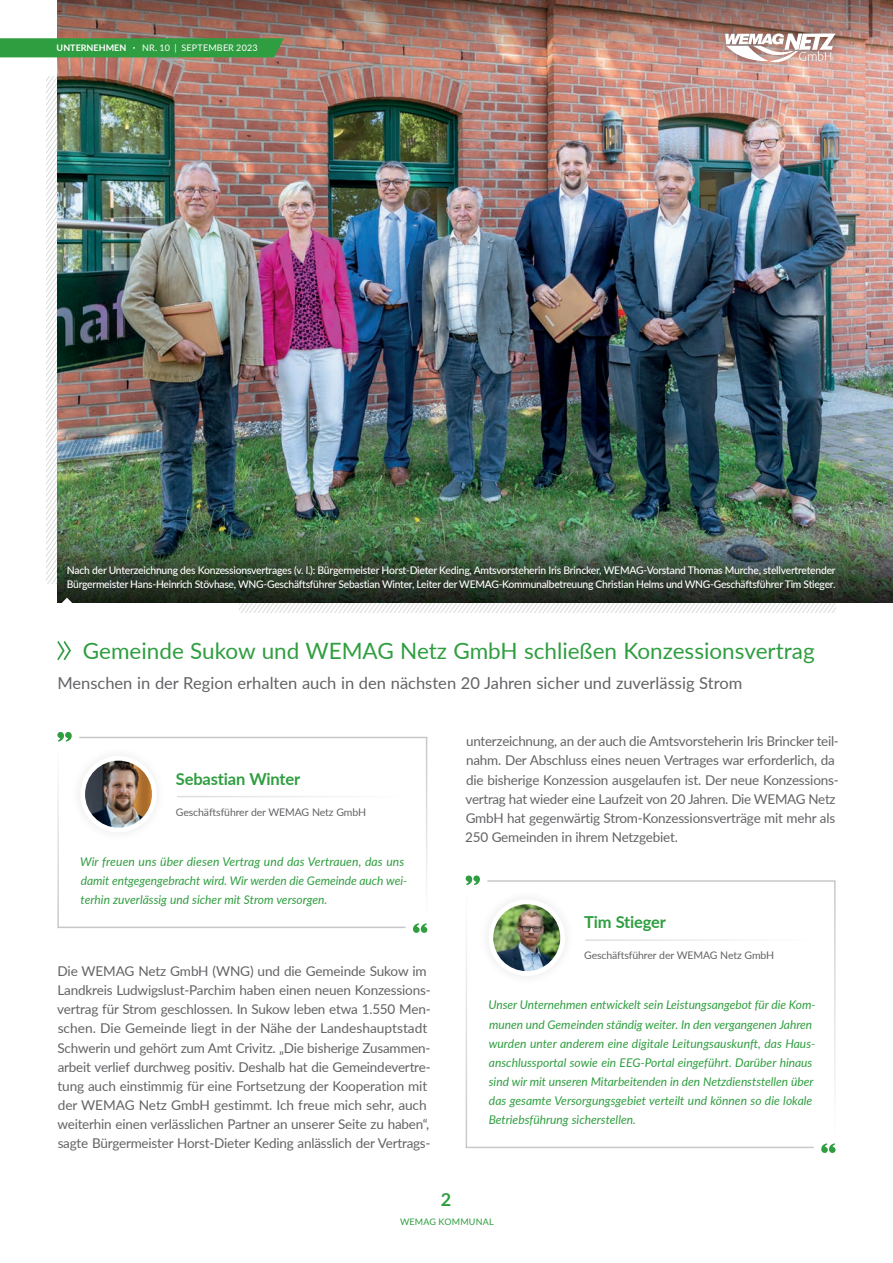
<style>
.page{position:relative;width:893px;height:1263px;background:#fff}
.page>*{position:absolute;margin:0;border:0;box-sizing:border-box;transform-origin:0 0}
.t1{font:22.5px "Lato";color:#2f9e40}
.t2{font:700 18px "Lato";color:#2f9e40}
.t3{font:16.5px "Lato";color:#636366}
.t4{font:700 16.5px "Lato";letter-spacing:-.01em;color:#2f9e40}
.t5{font:13.5px/19.2px "Lato";letter-spacing:-.015em;color:#636366}
.t6{font:italic 12px/19.2px "Lato";color:#2f9e40}
.t7{font:500 10.5px/14.4px "Lato";letter-spacing:-.025em;color:#fff}
.t8{font:10.5px "Lato";letter-spacing:-.01em;color:#636366}
.t9{font:9px "Lato";letter-spacing:.02em;color:#fff}
.t10{font:9px "Lato";letter-spacing:.025em;color:#2f9e40}
.s1{font-weight:700}
</style>
<div class="page">
<svg style="left:46px;top:77px;width:11px;height:507px"></svg>
<svg style="left:695px;top:603px;width:141px;height:9px"></svg>
<img style="left:57px;top:57px;width:836px;height:469px">
<img style="left:57px;top:0;width:836px;height:57px">
<img style="left:57px;top:526px;width:836px;height:77px">
<svg style="left:0;top:38px;width:284px;height:19px;background:#329d41"></svg>
<svg style="left:57px;top:641px;width:14px;height:19px"></svg>
<div style="left:715px;top:23px;width:130px;height:49px;background:#231f20;opacity:.5"></div>
<svg style="left:725px;top:33px;width:111px;height:30px"></svg>
<div style="left:57px;top:556px;width:788px;height:44px;background:#231f20;opacity:.8"></div>
<svg style="left:62px;top:598px;width:10px;height:5px"></svg>
<svg style="left:413px;top:923px;width:15px;height:10px"></svg>
<svg style="left:821px;top:1143px;width:15px;height:10px"></svg>
<svg style="left:57px;top:732px;width:15px;height:9px"></svg>
<hr style="left:57px;top:926px;width:349px;height:2px;background:#c7c8ca">
<hr style="left:466px;top:1147px;width:348px;height:1px;background:#c7c8ca">
<hr style="left:79px;top:737px;width:348px;height:1px;background:#c7c8ca">
<hr style="left:57px;top:746px;width:2px;height:181px;background:#c7c8ca">
<hr style="left:466px;top:890px;width:1px;height:257px;background:#c7c8ca">
<hr style="left:426px;top:737px;width:1px;height:181px;background:#c7c8ca">
<hr style="left:585px;top:939px;width:228px;height:2px;background:#dcdddf">
<img style="left:493px;top:904px;width:67px;height:67px;border-radius:33px">
<hr style="left:177px;top:796px;width:227px;height:1px;background:#dcdddf">
<img style="left:85px;top:761px;width:67px;height:67px;border-radius:33px">
<svg style="left:465px;top:875px;width:15px;height:10px"></svg>
<hr style="left:487px;top:880px;width:349px;height:2px;background:#c7c8ca">
<hr style="left:834px;top:881px;width:2px;height:257px;background:#c7c8ca">
<p class="t9" style="left:57px;top:41px;width:202px"><span class="s1">UNTERNEHMEN ·</span> NR. 10 | SEPTEMBER 2023</p>
<p class="t7" style="left:67px;top:563px;width:770px">Nach der Unterzeichnung des Konzessionsvertrages (v. l.): Bürgermeister Horst-Dieter Keding, Amtsvorsteherin Iris Brincker, WEMAG-Vorstand Thomas Murche, stellvertretender<br>Bürgermeister Hans-Heinrich Stövhase, WNG-Geschäftsführer Sebastian Winter, Leiter der WEMAG-Kommunalbetreuung Christian Helms und WNG-Geschäftsführer Tim Stieger.</p>
<h1 class="t1" style="left:83px;top:634px;width:733px">Gemeinde Sukow und WEMAG Netz GmbH schließen Konzessionsvertrag</h1>
<p class="t3" style="left:57px;top:671px;width:686px">Menschen in der Region erhalten auch in den nächsten 20 Jahren sicher und zuverlässig Strom</p>
<p class="t4" style="left:176px;top:766px;width:126px">Sebastian Winter</p>
<p class="t8" style="left:176px;top:804px;width:192px">Geschäftsführer der WEMAG Netz GmbH</p>
<p class="t6" style="left:80px;top:851px;width:329px">Wir freuen uns über diesen Vertrag und das Vertrauen, das uns damit entgegengebracht wird. Wir werden die Gemeinde auch wei&shy;terhin zuverlässig und sicher mit Strom versorgen.</p>
<p class="t5" style="left:57px;top:961px;width:375px">Die WEMAG Netz GmbH (WNG) und die Gemeinde Sukow im Landkreis Ludwigslust-Parchim haben einen neuen Konzessions&shy;vertrag für Strom geschlossen. In Sukow leben etwa 1.550 Men&shy;schen. Die Gemeinde liegt in der Nähe der Landeshauptstadt Schwerin und gehört zum Amt Crivitz. „Die bisherige Zusammen&shy;arbeit verlief durchweg positiv. Deshalb hat die Gemeindevertre&shy;tung auch einstimmig für eine Fortsetzung der Kooperation mit der WEMAG Netz GmbH gestimmt. Ich freue mich sehr, auch weiterhin einen verlässlichen Partner an unserer Seite zu haben“, sagte Bürgermeister Horst-Dieter Keding anlässlich der Vertrags-</p>
<p class="t5" style="left:465px;top:731px;width:375px">unterzeichnung, an der auch die Amtsvorsteherin Iris Brincker teil&shy;nahm. Der Abschluss eines neuen Vertrages war erforderlich, da die bisherige Konzession ausgelaufen ist. Der neue Konzessions&shy;vertrag hat wieder eine Laufzeit von 20 Jahren. Die WEMAG Netz GmbH hat gegenwärtig Strom-Konzessionsverträge mit mehr als 250 Gemeinden in ihrem Netzgebiet.</p>
<p class="t4" style="left:584px;top:910px;width:83px">Tim Stieger</p>
<p class="t8" style="left:584px;top:948px;width:192px">Geschäftsführer der WEMAG Netz GmbH</p>
<p class="t6" style="left:489px;top:995px;width:328px">Unser Unternehmen entwickelt sein Leistungsangebot für die Kom&shy;munen und Gemeinden ständig weiter. In den vergangenen Jahren wurden unter anderem eine digitale Leitungsauskunft, das Haus&shy;anschlussportal sowie ein EEG-Portal eingeführt. Darüber hinaus sind wir mit unseren Mitarbeitenden in den Netzdienststellen über das gesamte Versorgungsgebiet verteilt und können so die lokale Betriebsführung sicherstellen.</p>
<h2 class="t2" style="left:441px;top:1186px;width:12px">2</h2>
<p class="t10" style="left:400px;top:1215px;width:95px">WEMAG KOMMUNAL</p>
</div>
